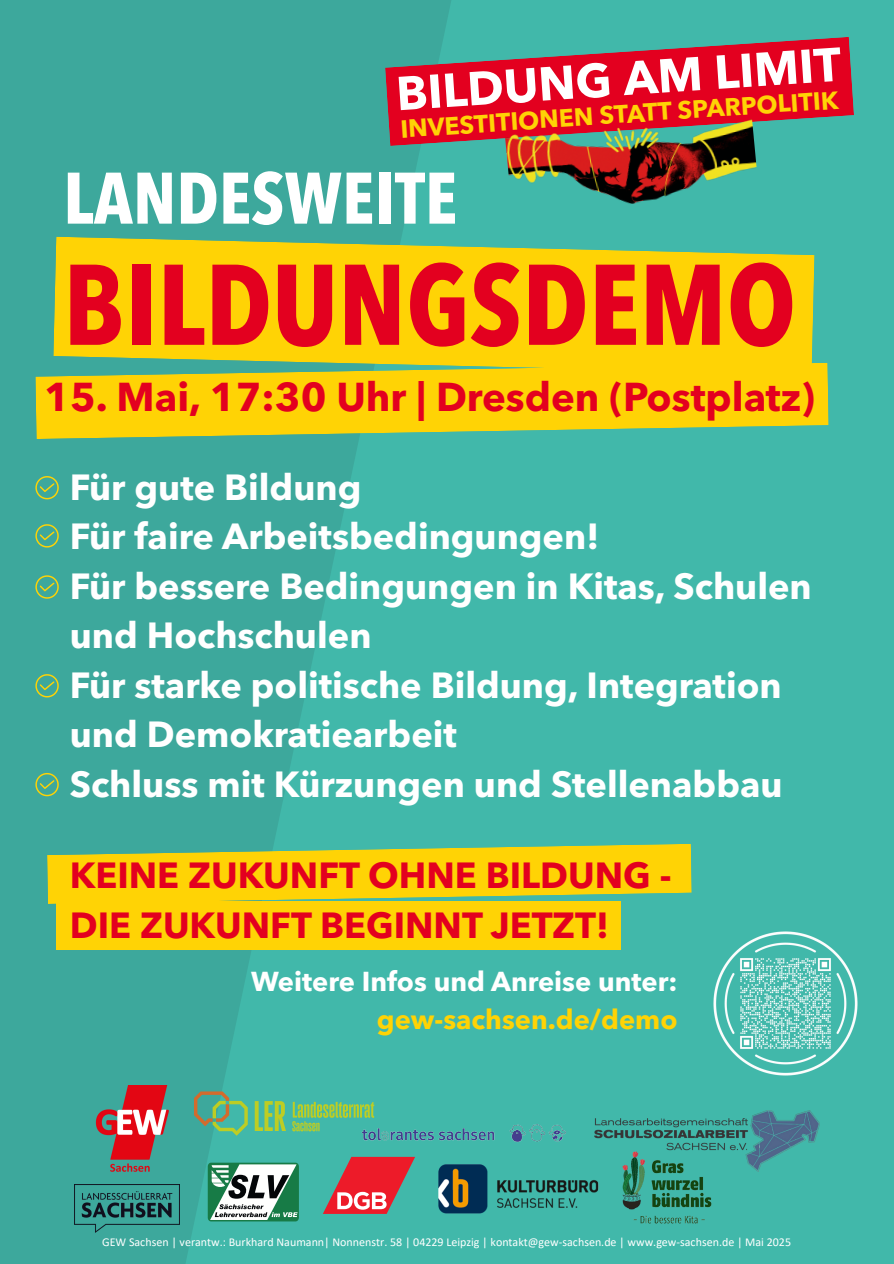
<style>
.page{position:relative;width:894px;height:1264px;background:#fff}
.page>*{position:absolute;margin:0;border:0;box-sizing:border-box;transform-origin:0 0}
.t1{font:700 condensed 113.25px "Avenir Next LT Pro";color:#e3001f}
.t2{font:700 condensed 72px "Avenir Next LT Pro";color:#fff}
.t3{font:700 47.1px "Avenir Next LT Pro";color:#fff}
.t4{font:700 39.9px "Avenir Next LT Pro";color:#e3001f}
.t5{font:700 36px/49.5px "Avenir Next LT Pro";color:#fff}
.t6{font:700 36px/49.5px "Avenir Next LT Pro";color:#e3001f}
.t7{font:700 27.15px/37.2px "Avenir Next LT Pro";color:#fff;text-align:right}
.t8{font:700 24.75px "Avenir Next LT Pro";color:#ffd305}
.t9{font:12px "Calibri";color:#fff}
.s1{color:#ffd305}
</style>
<div class="page">
<div style="left:116px;top:0;width:777px;height:1263px;background:#41b8aa"></div>
<div style="left:0;top:0;width:464px;height:1263px;background:linear-gradient(to right,#3ca498,#41b6a9)"></div>
<div style="left:53px;top:237px;width:761px;height:126px;background:#ffd305"></div>
<svg style="left:35px;top:363px;width:793px;height:76px;background:#dfcd1f"></svg>
<svg style="left:47px;top:843px;width:644px;height:61px;background:#ddcd20"></svg>
<div style="left:56px;top:901px;width:564px;height:49px;background:#ffd305"></div>
<svg style="left:35px;top:476px;width:24px;height:23px"></svg>
<svg style="left:35px;top:524px;width:24px;height:23px"></svg>
<svg style="left:35px;top:575px;width:24px;height:23px"></svg>
<svg style="left:35px;top:674px;width:24px;height:23px"></svg>
<svg style="left:35px;top:773px;width:24px;height:23px"></svg>
<img style="left:713px;top:932px;width:144px;height:143px">
<svg style="left:385px;top:37px;width:468px;height:109px;fill:#e3001f"></svg>
<img style="left:501px;top:75px;width:262px;height:187px">
<svg style="left:208px;top:1162px;width:91px;height:59px"></svg>
<svg style="left:210px;top:1164px;width:87px;height:55px;background:#89a797"></svg>
<svg style="left:255px;top:1101px;width:31px;height:29px"></svg>
<svg style="left:194px;top:1091px;width:54px;height:44px"></svg>
<svg style="left:292px;top:1101px;width:82px;height:30px"></svg>
<img style="left:88px;top:1085px;width:86px;height:86px">
<img style="left:75px;top:1184px;width:104px;height:48px">
<svg style="left:323px;top:1156px;width:92px;height:57px"></svg>
<img style="left:622px;top:1171px;width:90px;height:53px">
<img style="left:425px;top:1159px;width:174px;height:59px">
<img style="left:350px;top:1113px;width:216px;height:38px">
<img style="left:594px;top:1110px;width:224px;height:61px">
<h4 class="t3" style="left:395px;top:75px;width:447px;rotate:-4deg">BILDUNG AM LIMIT</h4>
<h3 class="t8" style="left:399px;top:120px;width:440px;rotate:-4deg">INVESTITIONEN STATT SPARPOLITIK</h3>
<p class="t2" style="left:63px;top:169px;width:395px">LANDESWEITE</p>
<p class="t1" style="left:63px;top:259px;width:734px">BILDUNGSDEMO</p>
<h5 class="t4" style="left:44px;top:380px;width:772px">15. Mai, 17:30 Uhr | Dresden (Postplatz)</h5>
<p class="t5" style="left:70px;top:465px;width:743px">Für gute Bildung<br>Für faire Arbeitsbedingungen!<br>Für bessere Bedingungen in Kitas, Schulen und Hochschulen<br>Für starke politische Bildung, Integration und Demokratiearbeit<br>Schluss mit Kürzungen und Stellenabbau</p>
<p class="t6" style="left:70px;top:854px;width:603px">KEINE ZUKUNFT OHNE BILDUNG -<br>DIE ZUKUNFT BEGINNT JETZT!</p>
<p class="t7" style="left:251px;top:965px;width:428px">Weitere Infos und Anreise unter: <span class="s1">gew-sachsen.de/demo</span></p>
<h4 class="t9" style="left:102px;top:1237px;width:690px">GEW Sachsen | verantw.: Burkhard Naumann| Nonnenstr. 58 | 04229 Leipzig | kontakt@gew-sachsen.de | www.gew-sachsen.de | Mai 2025</h4>
</div>
